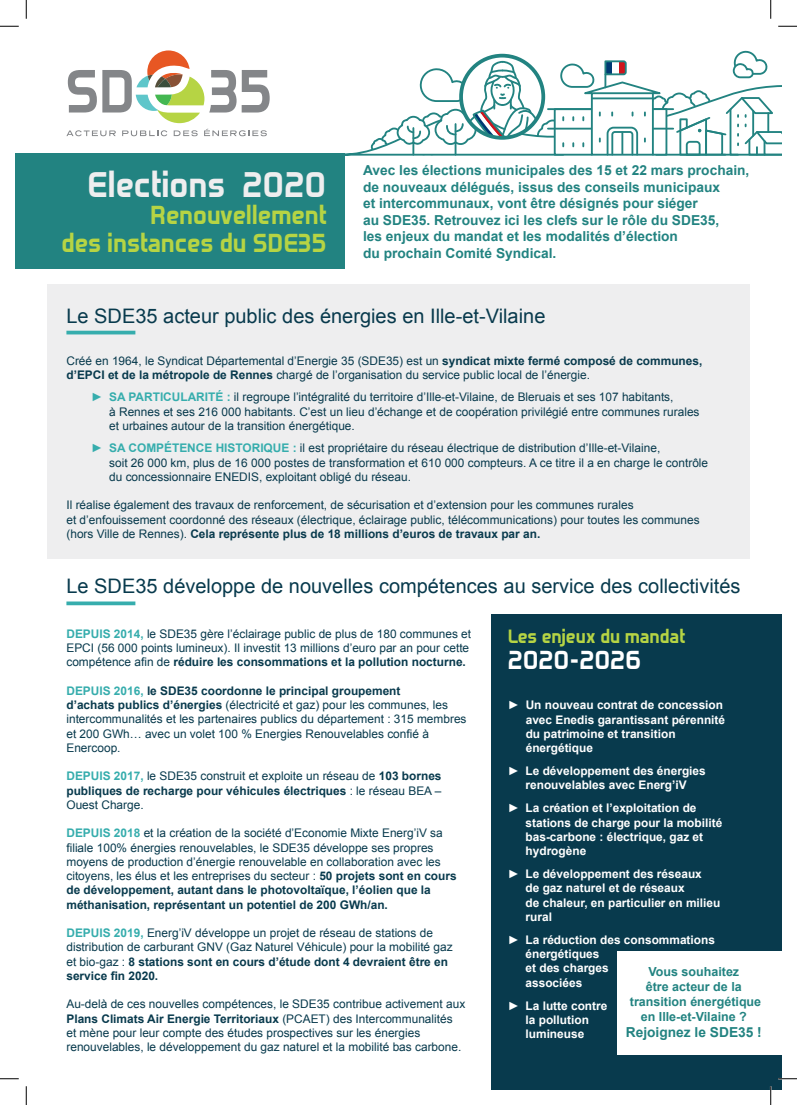
<style>
.page{position:relative;width:797px;height:1105px;background:#fff}
.page>*{position:absolute;margin:0;border:0;box-sizing:border-box;transform-origin:0 0}
.t1{font:700 32.5px "Venacti";color:#eeeeef}
.t2{font:700 23.75px/27.5px "Venacti";color:#b6d444;text-align:right}
.t3{font:700 23.75px "Venacti";color:#fff}
.t4{font:20px "Arial";color:#083a4d}
.t5{font:700 17.5px "Venacti";color:#b6d444}
.t6{font:700 13.75px/16.5px "Arial";color:#228381}
.t7{font:700 12.5px/15px "Arial";color:#228381;text-align:center}
.t8{font:11.88px/14.2px "Arial";color:#083a4d}
.t9{font:700 11.88px/14.2px "Arial";color:#fff}
.s1{font-weight:700}
.s2{font-weight:700;color:#36adad}
</style>
<div class="page">
<div style="left:16px;top:154px;width:329px;height:115px;background:#228381"></div>
<div style="left:47px;top:284px;width:702px;height:275px;background:#eeeeef"></div>
<div style="left:490px;top:614px;width:291px;height:475px;background:#083a4d"></div>
<hr style="left:66px;top:331px;width:69px;height:3px;background:#36adad">
<svg style="left:66px;top:601px;width:69px;height:4px"></svg>
<svg style="left:339px;top:50px;width:442px;height:106px"></svg>
<div style="left:459px;top:54px;width:86px;height:86px;border:4px solid #228381;border-radius:50%"></div>
<div style="left:617px;top:952px;width:164px;height:103px;background:#fff"></div>
<svg style="left:242px;top:70px;width:28px;height:43px"></svg>
<svg style="left:66px;top:130px;width:50px;height:6px"></svg>
<svg style="left:122px;top:130px;width:45px;height:6px"></svg>
<svg style="left:174px;top:130px;width:24px;height:6px"></svg>
<svg style="left:204px;top:129px;width:63px;height:7px"></svg>
<svg style="left:68px;top:50px;width:168px;height:73px"></svg>
<svg style="left:0;top:25px;width:19px;height:2px"></svg>
<svg style="left:778px;top:25px;width:19px;height:2px"></svg>
<svg style="left:0;top:1078px;width:19px;height:1px"></svg>
<svg style="left:778px;top:1078px;width:19px;height:1px"></svg>
<svg style="left:25px;top:0;width:2px;height:19px"></svg>
<svg style="left:25px;top:1086px;width:2px;height:19px"></svg>
<svg style="left:770px;top:0;width:1px;height:19px"></svg>
<svg style="left:770px;top:1086px;width:1px;height:19px"></svg>
<h1 class="t1" style="left:87px;top:165px;width:241px">Elections 2020</h1>
<h2 class="t2" style="left:62px;top:201px;width:266px">Renouvellement<br>des instances du SDE35</h2>
<p class="t6" style="left:363px;top:162px;width:388px">Avec les élections municipales des 15 et 22 mars prochain, de nouveaux délégués, issus des conseils municipaux<br>et intercommunaux, vont être désignés pour siéger<br>au SDE35. Retrouvez ici les clefs sur le rôle du SDE35,<br>les enjeux du mandat et les modalités d’élection<br>du prochain Comité Syndical.</p>
<h3 class="t4" style="left:66px;top:302px;width:480px">Le SDE35 acteur public des énergies en Ille-et-Vilaine</h3>
<p class="t8" style="left:66px;top:353px;width:637px">Créé en 1964, le Syndicat Départemental d’Energie 35 (SDE35) est un <span class="s1">syndicat mixte fermé composé de communes, d’EPCI et de la métropole de Rennes</span> chargé de l’organisation du service public local de l’énergie.</p>
<p class="t8" style="left:109px;top:390px;width:592px;text-indent:-18px"><span class="s2">► SA PARTICULARITÉ :</span> il regroupe l’intégralité du territoire d’Ille-et-Vilaine, de Bleruais et ses 107 habitants,<br>à Rennes et ses 216 000 habitants. C’est un lieu d’échange et de coopération privilégié entre communes rurales et urbaines autour de la transition énergétique.</p>
<p class="t8" style="left:109px;top:441px;width:600px;text-indent:-18px"><span class="s2">► SA COMPÉTENCE HISTORIQUE :</span> il est propriétaire du réseau électrique de distribution d’Ille-et-Vilaine,<br>soit 26 000 km, plus de 16 000 postes de transformation et 610 000 compteurs. A ce titre il a en charge le contrôle du concessionnaire ENEDIS, exploitant obligé du réseau.</p>
<p class="t8" style="left:66px;top:498px;width:634px">Il réalise également des travaux de renforcement, de sécurisation et d’extension pour les communes rurales<br>et d’enfouissement coordonné des réseaux (électrique, éclairage public, télécommunications) pour toutes les communes (hors Ville de Rennes). <span class="s1">Cela représente plus de 18 millions d’euros de travaux par an.</span></p>
<h3 class="t4" style="left:66px;top:573px;width:675px">Le SDE35 développe de nouvelles compétences au service des collectivités</h3>
<h3 class="t5" style="left:508px;top:626px;width:179px">Les enjeux du mandat</h3>
<h2 class="t3" style="left:508px;top:646px;width:135px">2020-2026</h2>
<p class="t9" style="left:525px;top:698px;width:201px;text-indent:-18px">► Un nouveau contrat de concession avec Enedis garantissant pérennité du patrimoine et transition énergétique</p>
<p class="t9" style="left:508px;top:764px;width:199px;text-align:center">► Le développement des énergies renouvelables avec Energ’iV</p>
<p class="t9" style="left:525px;top:801px;width:198px;text-indent:-18px">► La création et l’exploitation de stations de charge pour la mobilité bas-carbone : électrique, gaz et hydrogène</p>
<p class="t9" style="left:525px;top:867px;width:196px;text-indent:-18px">► Le développement des réseaux<br>de gaz naturel et de réseaux<br>de chaleur, en particulier en milieu rural</p>
<p class="t9" style="left:525px;top:933px;width:191px;text-indent:-18px">► La réduction des consommations énergétiques<br>et des charges<br>associées</p>
<p class="t9" style="left:508px;top:999px;width:101px;text-align:center">► La lutte contre la pollution lumineuse</p>
<p class="t8" style="left:66px;top:627px;width:406px"><span class="s2">DEPUIS 2014,</span> le SDE35 gère l’éclairage public de plus de 180 communes et<br>EPCI (56 000 points lumineux). Il investit 13 millions d’euro par an pour cette compétence afin de <span class="s1">réduire les consommations et la pollution nocturne.</span></p>
<p class="t8" style="left:66px;top:684px;width:401px"><span class="s2">DEPUIS 2016,</span> <span class="s1">le SDE35 coordonne le principal groupement<br>d’achats publics d’énergies</span> (électricité et gaz) pour les communes, les intercommunalités et les partenaires publics du département : 315 membres et 200 GWh… avec un volet 100 % Energies Renouvelables confié à Enercoop.</p>
<p class="t8" style="left:66px;top:769px;width:376px;text-align:justify"><span class="s2">DEPUIS 2017,</span> le SDE35 construit et exploite un réseau de <span class="s1">103 bornes publiques de recharge pour véhicules électriques</span> : le réseau BEA – Ouest Charge.</p>
<p class="t8" style="left:66px;top:826px;width:392px"><span class="s2">DEPUIS 2018</span> et la création de la société d’Economie Mixte Energ’iV sa filiale 100% énergies renouvelables, le SDE35 développe ses propres moyens de production d’énergie renouvelable en collaboration avec les citoyens, les élus et les entreprises du secteur : <span class="s1">50 projets sont en cours de développement, autant dans le photovoltaïque, l’éolien que la méthanisation, représentant un potentiel de 200 GWh/an.</span></p>
<p class="t8" style="left:66px;top:926px;width:388px"><span class="s2">DEPUIS 2019,</span> Energ’iV développe un projet de réseau de stations de distribution de carburant GNV (Gaz Naturel Véhicule) pour la mobilité gaz et bio-gaz : <span class="s1">8 stations sont en cours d’étude dont 4 devraient être en service fin 2020.</span></p>
<p class="t8" style="left:66px;top:997px;width:400px">Au-delà de ces nouvelles compétences, le SDE35 contribue activement aux <span class="s1">Plans Climats Air Energie Territoriaux</span> (PCAET) des Intercommunalités et mène pour leur compte des études prospectives sur les énergies renouvelables, le développement du gaz naturel et la mobilité bas carbone.</p>
<p class="t7" style="left:630px;top:964px;width:133px">Vous souhaitez<br>être acteur de la transition énergétique en Ille-et-Vilaine ?</p>
<p class="t6" style="left:625px;top:1024px;width:138px">Rejoignez le SDE35 !</p>
</div>
